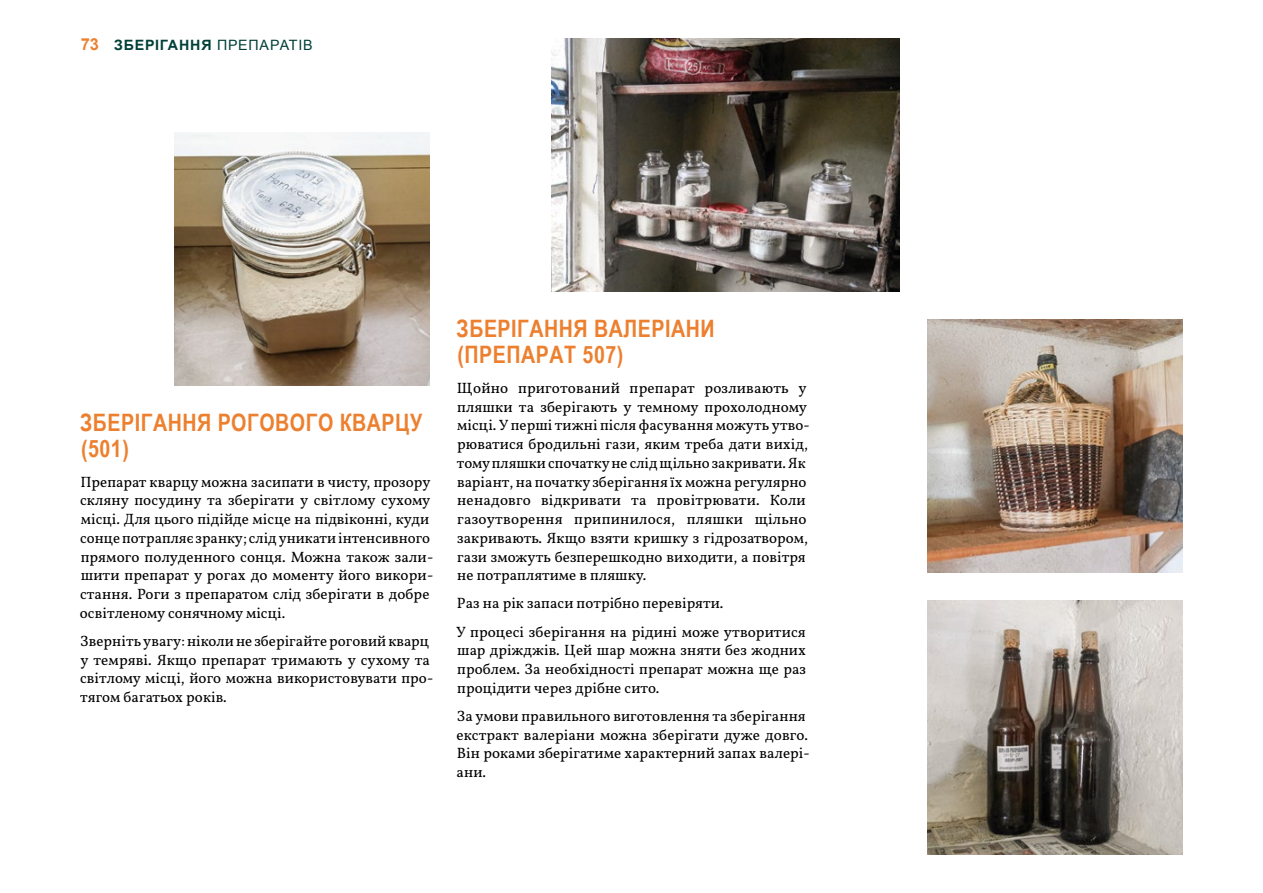
<style>
.page{position:relative;width:1263px;height:893px;background:#fff}
.page>*{position:absolute;margin:0;border:0;box-sizing:border-box;transform-origin:0 0}
.t1{font:700 24px/26.2px "Arial Narrow";letter-spacing:.02em;color:#ed802f}
.t2{font:15px/18.8px "Demeter Vollkorn";letter-spacing:.005em;color:#000}
.t3{font:700 14.25px "Arial";letter-spacing:.055em;color:#003f38}
.s1{font-size:16.5px;color:#ed802f}
.s2{font-weight:400}
</style>
<div class="page">
<img style="left:928px;top:601px;width:254px;height:253px">
<img style="left:928px;top:320px;width:254px;height:253px">
<img style="left:175px;top:132px;width:254px;height:253px">
<img style="left:551px;top:38px;width:349px;height:253px">
<p class="t3" style="left:81px;top:36px;width:233px"><span class="s1">73</span> ЗБЕРІГАННЯ <span class="s2">ПРЕПАРАТІВ</span></p>
<h1 class="t1" style="left:80px;top:408px;width:344px">ЗБЕРІГАННЯ РОГОВОГО КВАРЦУ (501)</h1>
<p class="t2" style="left:80px;top:471px;width:355px">Препарат кварцу можна засипати в чисту, прозору скляну посудину та зберігати у світлому сухому місці. Для цього підійде місце на підвіконні, куди сонце потрапляє зранку; слід уникати інтенсивного прямого полуденного сонця. Можна також зали&shy;шити препарат у рогах до моменту його викори&shy;стання. Роги з препаратом слід зберігати в добре освітленому сонячному місці.</p>
<p class="t2" style="left:80px;top:631px;width:355px">Зверніть увагу: ніколи не зберігайте роговий кварц у темряві. Якщо препарат тримають у сухому та світлому місці, його можна використовувати про&shy;тягом багатьох років.</p>
<h1 class="t1" style="left:457px;top:314px;width:260px">ЗБЕРІГАННЯ ВАЛЕРІАНИ (ПРЕПАРАТ 507)</h1>
<p class="t2" style="left:457px;top:377px;width:354px">Щойно приготований препарат розливають у пляшки та зберігають у темному прохолодному місці. У перші тижні після фасування можуть утво&shy;рюватися бродильні гази, яким треба дати вихід, тому пляшки спочатку не слід щільно закривати. Як варіант, на початку зберігання їх можна регулярно ненадовго відкривати та провітрювати. Коли газоутворення припинилося, пляшки щільно закривають. Якщо взяти кришку з гідрозатвором, гази зможуть безперешкодно виходити, а повітря не потраплятиме в пляшку.</p>
<p class="t2" style="left:456px;top:588px;width:351px;line-height:28.2px">Раз на рік запаси потрібно перевіряти.<br>У процесі зберігання на рідині може утворитися</p>
<p class="t2" style="left:457px;top:640px;width:350px;text-align:justify">шар дріжджів. Цей шар можна зняти без жодних проблем. За необхідності препарат можна ще раз процідити через дрібне сито.</p>
<p class="t2" style="left:457px;top:706px;width:355px">За умови правильного виготовлення та зберігання екстракт валеріани можна зберігати дуже довго.<br>Він роками зберігатиме характерний запах валері&shy;ани.</p>
</div>
